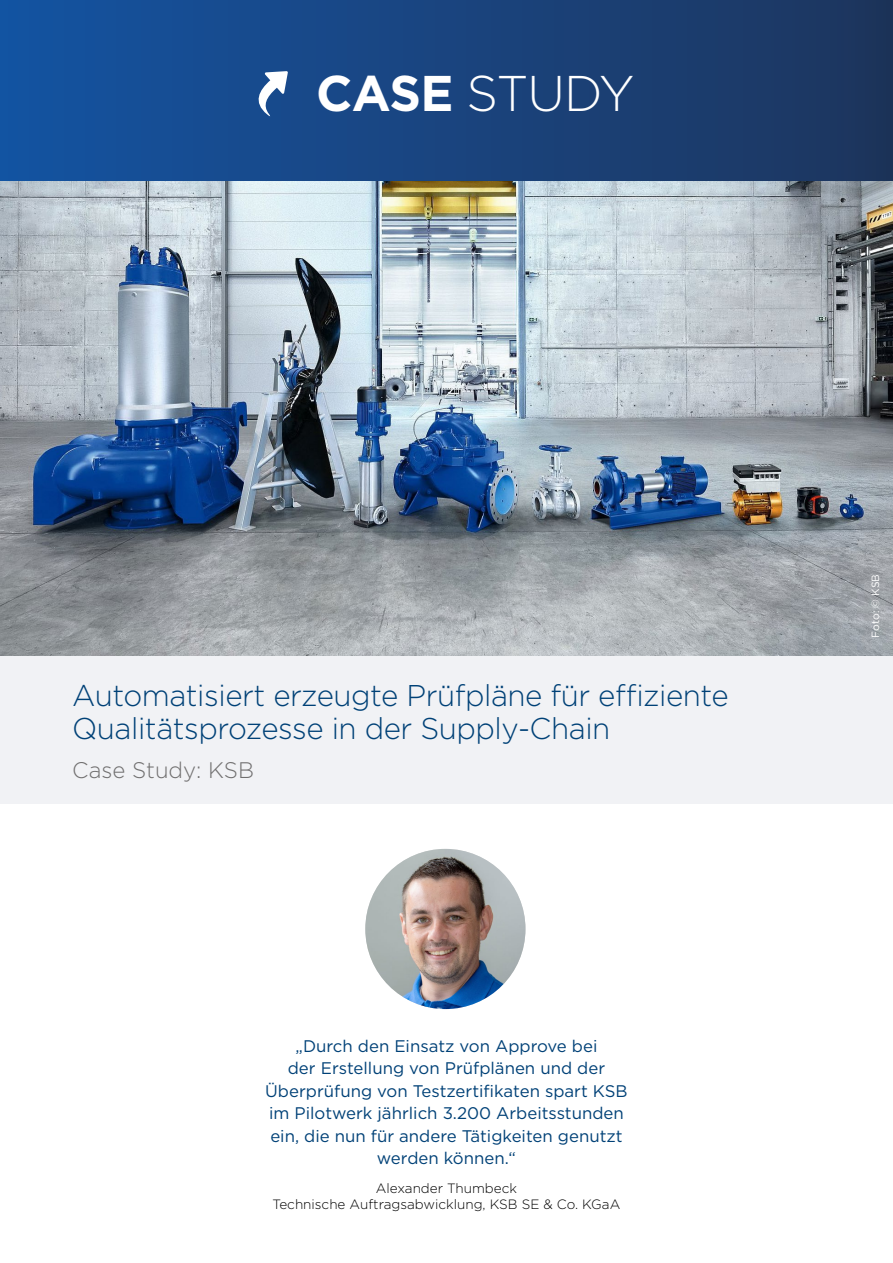
<style>
.page{position:relative;width:893px;height:1263px;background:#fff}
.page>*{position:absolute;margin:0;border:0;box-sizing:border-box;transform-origin:0 0}
.H1-1{font:300 50.1px "Gotham";letter-spacing:-.02em;color:#fff}
.H2-3{font:300 30px/33px "Gotham";letter-spacing:-.015em;color:#004177}
.H1-3{font:300 22.5px "Gotham";color:#706f6f}
.P-Statement-3{font:16.8px/22.5px "Gotham";color:#004177;text-align:center}
.P-Portraitfoto-3{font:300 13.5px "Gotham";color:#000}
.t1{font:10.5px "Gotham";letter-spacing:-.01em;color:#fff}
.s1{font-weight:700}
</style>
<div class="page">
<div style="left:0;top:655px;width:893px;height:149px;background:#f1f2f5"></div>
<img style="left:0;top:181px;width:893px;height:474px">
<img style="left:365px;top:849px;width:160px;height:160px;border-radius:80px">
<div style="left:0;top:0;width:893px;height:181px;background:linear-gradient(to right,#1453a2,#1d355d)"></div>
<svg style="left:252px;top:71px;width:36px;height:45px"></svg>
<h1 class="H1-1" style="left:316px;top:62px;width:320px"><span class="s1">CASE</span> STUDY</h1>
<h2 class="H2-3" style="left:72px;top:678px;width:658px">Automatisiert erzeugte Prüfpläne für effiziente<br>Qualitätsprozesse in der Supply-Chain</h2>
<h1 class="H1-3" style="left:72px;top:756px;width:183px">Case Study: KSB</h1>
<p class="P-Statement-3" style="left:265px;top:1034px;width:364px">„Durch den Einsatz von Approve bei<br>der Erstellung von Prüfplänen und der Überprüfung von Testzertifikaten spart KSB im Pilotwerk jährlich 3.200 Arbeitsstunden ein, die nun für andere Tätigkeiten genutzt werden können.“</p>
<p class="P-Portraitfoto-3" style="left:376px;top:1179px;width:143px">Alexander Thumbeck</p>
<p class="P-Portraitfoto-3" style="left:273px;top:1196px;width:349px">Technische Auftragsabwicklung, KSB SE &amp; Co. KGaA</p>
<p class="t1" style="left:869px;top:638px;width:65px;rotate:-90deg">Foto: © KSB</p>
</div>
